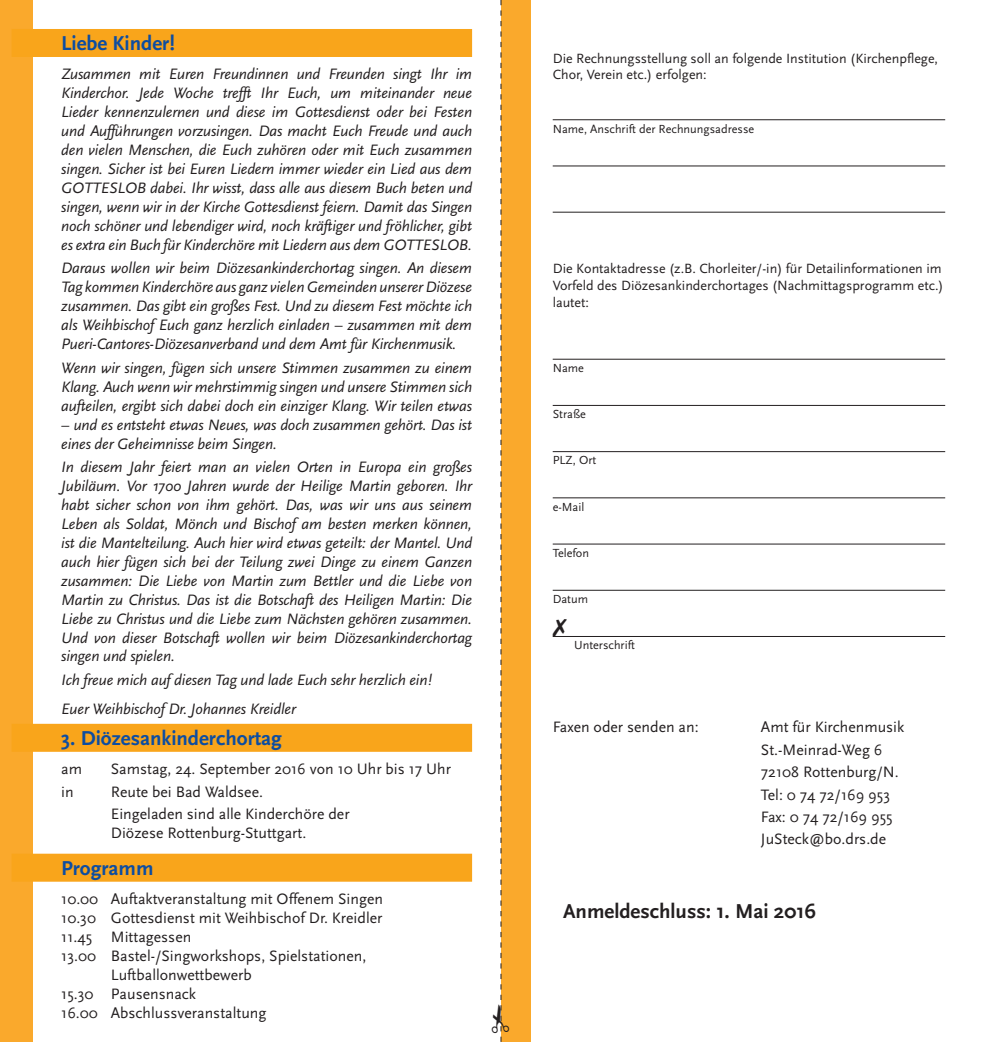
<style>
.page{position:relative;width:983px;height:1042px;background:#fff}
.page>*{position:absolute;margin:0;border:0;box-sizing:border-box;transform-origin:0 0}
.Kapitel{font:700 21px "Scala Sans";color:#0d4da1}
.Scala8{font:700 21px "Scala Sans";color:#231f20}
.Fließtext1{font:italic 15.75px/18.9px "Scala Sans";letter-spacing:-.01em;color:#231f20;text-align:justify}
.Fließtext1-2{font:15.75px "Scala Sans";color:#231f20}
.Fließtext_eingerückt{font:15.75px "Scala Sans";color:#231f20}
.Scala8-2{font:14px/16.8px "Scala Sans";color:#231f20}
.Anmeldung{font:12.25px "Scala Sans";color:#231f20}
</style>
<div class="page">
<div style="left:501px;top:0;width:30px;height:1042px;background:#faa92c"></div>
<div style="left:0;top:0;width:32px;height:1042px;background:#faa92c"></div>
<hr style="left:552px;top:119px;width:392px;height:1px;background:#231f20">
<hr style="left:552px;top:165px;width:392px;height:1px;background:#231f20">
<hr style="left:552px;top:212px;width:392px;height:1px;background:#231f20">
<hr style="left:552px;top:359px;width:392px;height:1px;background:#231f20">
<hr style="left:552px;top:405px;width:392px;height:1px;background:#231f20">
<hr style="left:552px;top:451px;width:392px;height:1px;background:#231f20">
<hr style="left:552px;top:497px;width:392px;height:1px;background:#231f20">
<hr style="left:552px;top:543px;width:392px;height:1px;background:#231f20">
<hr style="left:552px;top:590px;width:392px;height:1px;background:#231f20">
<hr style="left:552px;top:636px;width:392px;height:1px;background:#231f20">
<div style="left:12px;top:29px;width:460px;height:28px;background:#f9a51b"></div>
<div style="left:12px;top:724px;width:460px;height:28px;background:#f9a51b"></div>
<div style="left:12px;top:853px;width:460px;height:28px;background:#f9a51b"></div>
<svg style="left:500px;top:0;width:2px;height:1042px"></svg>
<p class="Kapitel" style="left:61px;top:32px;width:115px">Liebe Kinder!</p>
<p class="Fließtext1" style="left:61px;top:65px;width:412px">Zusammen mit Euren Freundinnen und Freunden singt Ihr im Kinderchor. Jede Woche trefft Ihr Euch, um miteinander neue Lieder kennenzulernen und diese im Gottesdienst oder bei Festen und Aufführungen vorzusingen. Das macht Euch Freude und auch den vielen Menschen, die Euch zuhören oder mit Euch zusammen singen. Sicher ist bei Euren Liedern immer wieder ein Lied aus dem GOTTESLOB dabei. Ihr wisst, dass alle aus diesem Buch beten und singen, wenn wir in der Kirche Gottesdienst feiern. Damit das Singen noch schöner und lebendiger wird, noch kräftiger und fröhlicher, gibt es extra ein Buch für Kinderchöre mit Liedern aus dem GOTTESLOB.</p>
<p class="Fließtext1" style="left:61px;top:259px;width:412px">Daraus wollen wir beim Diözesankinderchortag singen. An diesem Tag kommen Kinderchöre aus ganz vielen Gemeinden unserer Diözese zusammen. Das gibt ein großes Fest. Und zu diesem Fest möchte ich als Weihbischof Euch ganz herzlich einladen – zusammen mit dem Pueri-Cantores-Diözesanverband und dem Amt für Kirchenmusik.</p>
<p class="Fließtext1" style="left:61px;top:359px;width:412px">Wenn wir singen, fügen sich unsere Stimmen zusammen zu einem Klang. Auch wenn wir mehrstimmig singen und unsere Stimmen sich aufteilen, ergibt sich dabei doch ein einziger Klang. Wir teilen etwas</p>
<p class="Fließtext1" style="left:61px;top:415px;width:412px">– und es entsteht etwas Neues, was doch zusammen gehört. Das ist eines der Geheimnisse beim Singen.</p>
<p class="Fließtext1" style="left:61px;top:458px;width:412px">In diesem Jahr feiert man an vielen Orten in Europa ein großes Jubiläum. Vor 1700 Jahren wurde der Heilige Martin geboren. Ihr habt sicher schon von ihm gehört. Das, was wir uns aus seinem Leben als Soldat, Mönch und Bischof am besten merken können, ist die Mantelteilung. Auch hier wird etwas geteilt: der Mantel. Und auch hier fügen sich bei der Teilung zwei Dinge zu einem Ganzen zusammen: Die Liebe von Martin zum Bettler und die Liebe von Martin zu Christus. Das ist die Botschaft des Heiligen Martin: Die Liebe zu Christus und die Liebe zum Nächsten gehören zusammen.<br>Und von dieser Botschaft wollen wir beim Diözesankinderchortag singen und spielen.</p>
<p class="Fließtext1" style="left:61px;top:671px;width:372px">Ich freue mich auf diesen Tag und lade Euch sehr herzlich ein!</p>
<p class="Fließtext1" style="left:61px;top:700px;width:236px">Euer Weihbischof Dr. Johannes Kreidler</p>
<p class="Kapitel" style="left:61px;top:727px;width:222px">3. Diözesankinderchortag</p>
<p class="Fließtext1-2" style="left:61px;top:760px;width:22px">am</p>
<p class="Fließtext1-2" style="left:111px;top:760px;width:341px">Samstag, 24. September 2016 von 10 Uhr bis 17 Uhr</p>
<p class="Fließtext1-2" style="left:61px;top:783px;width:14px">in</p>
<p class="Fließtext1-2" style="left:111px;top:783px;width:154px">Reute bei Bad Waldsee.</p>
<p class="Fließtext_eingerückt" style="left:111px;top:805px;width:240px">Eingeladen sind alle Kinderchöre der</p>
<p class="Fließtext_eingerückt" style="left:111px;top:824px;width:197px">Diözese Rottenburg-Stuttgart.</p>
<p class="Kapitel" style="left:61px;top:856px;width:94px">Programm</p>
<p class="Fließtext1-2" style="left:61px;top:890px;width:323px">10.00 Auftaktveranstaltung mit Offenem Singen</p>
<p class="Fließtext1-2" style="left:61px;top:909px;width:323px">10.30 Gottesdienst mit Weihbischof Dr. Kreidler</p>
<p class="Fließtext1-2" style="left:61px;top:928px;width:131px">11.45 Mittagessen</p>
<p class="Fließtext1-2" style="left:61px;top:947px;width:306px">13.00 Bastel-/Singworkshops, Spielstationen,</p>
<p class="Fließtext1-2" style="left:111px;top:966px;width:142px">Luftballonwettbewerb</p>
<p class="Fließtext1-2" style="left:61px;top:985px;width:136px">15.30 Pausensnack</p>
<p class="Fließtext1-2" style="left:61px;top:1004px;width:207px">16.00 Abschlussveranstaltung</p>
<p class="Scala8-2" style="left:552px;top:50px;width:387px">Die Rechnungsstellung soll an folgende Institution (Kirchenpflege,<br>Chor, Verein etc.) erfolgen:</p>
<p class="Anmeldung" style="left:552px;top:122px;width:203px">Name, Anschrift der Rechnungsadresse</p>
<p class="Scala8-2" style="left:552px;top:261px;width:392px">Die Kontaktadresse (z.B. Chorleiter/-in) für Detailinformationen im<br>Vorfeld des Diözesankinderchortages (Nachmittagsprogramm etc.) lautet:</p>
<p class="Anmeldung" style="left:552px;top:361px;width:33px">Name</p>
<p class="Anmeldung" style="left:552px;top:408px;width:35px">Straße</p>
<p class="Anmeldung" style="left:552px;top:454px;width:45px">PLZ, Ort</p>
<p class="Anmeldung" style="left:552px;top:500px;width:33px">e-Mail</p>
<p class="Anmeldung" style="left:552px;top:546px;width:38px">Telefon</p>
<p class="Anmeldung" style="left:552px;top:592px;width:37px">Datum</p>
<p class="Anmeldung" style="left:574px;top:639px;width:62px">Unterschrift</p>
<p class="Fließtext1-2" style="left:552px;top:719px;width:147px">Faxen oder senden an:</p>
<p class="Fließtext1-2" style="left:760px;top:719px;width:145px">Amt für Kirchenmusik</p>
<p class="Fließtext1-2" style="left:760px;top:741px;width:123px">St.-Meinrad-Weg 6</p>
<p class="Fließtext1-2" style="left:760px;top:763px;width:139px">72108 Rottenburg/N.</p>
<p class="Fließtext1-2" style="left:760px;top:786px;width:131px">Tel: 0 74 72/169 953</p>
<p class="Fließtext1-2" style="left:760px;top:808px;width:133px">Fax: 0 74 72/169 955</p>
<p class="Fließtext1-2" style="left:760px;top:831px;width:127px">JuSteck@bo.drs.de</p>
<p class="Scala8" style="left:563px;top:900px;width:254px">Anmeldeschluss: 1. Mai 2016</p>
</div>
